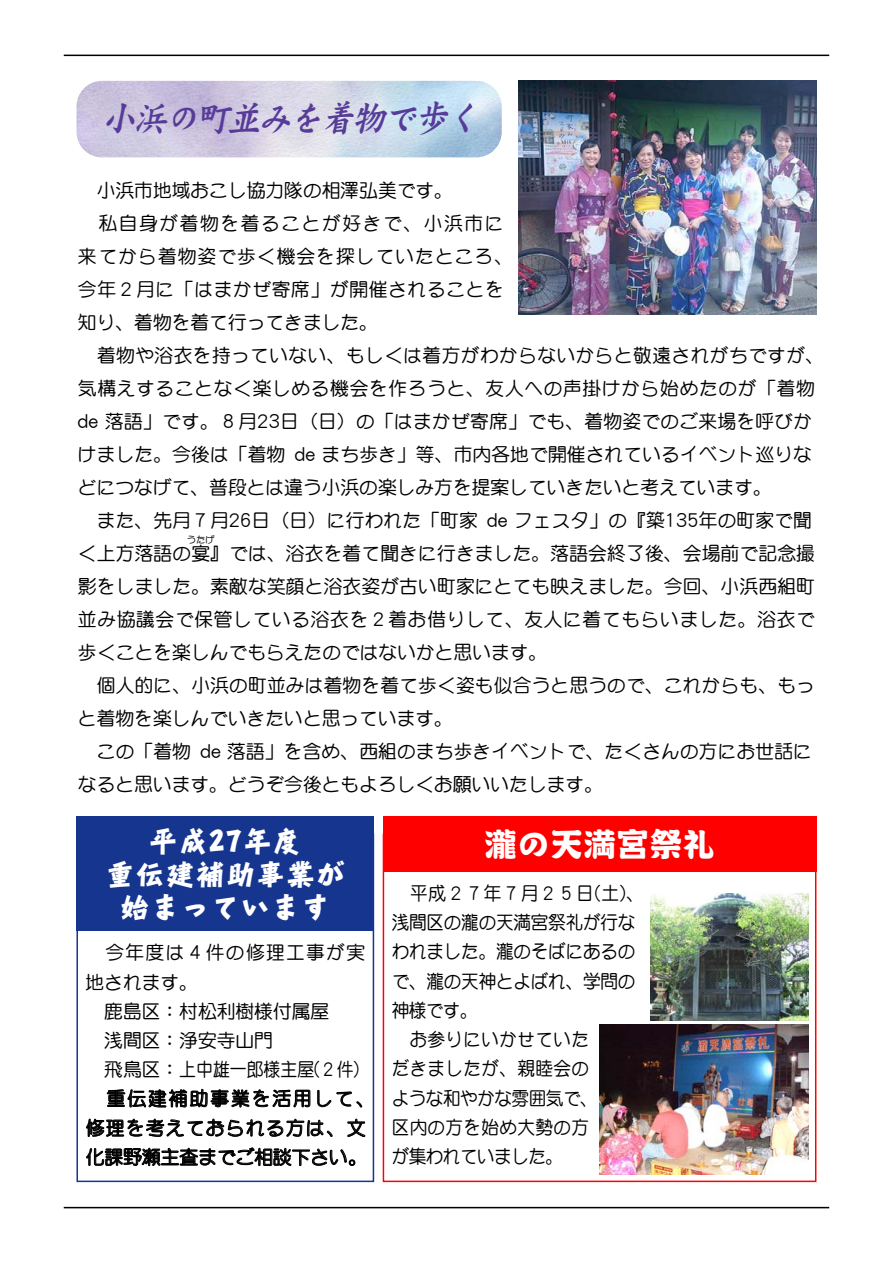
<style>
.page{position:relative;width:893px;height:1263px;background:#fff}
.page>*{position:absolute;margin:0;border:0;box-sizing:border-box;transform-origin:0 0}
.t1{font:italic 36.3px "DFP Kai Sho CID Bd 90 msp RKSJ H";color:#573b98;scale:.91 1}
.t2{font:33px "DFP En Kai CID W10 90 msp RKSJ H";color:#fff}
.t3{font:30px/33px "DFP Kaku Pop CID W9 90 msp RKSJ H";color:#fff;text-align:center}
.t4{font:18.75px/33px "DFP Maru Gothic CID Md 90 msp RKSJ H";letter-spacing:.005em;color:#000}
.t5{font:18.75px "DFP Maru Gothic CID Md 90 msp RKSJ H";letter-spacing:.035em;color:#000}
.t6{font:18.75px "DFP Maru Gothic CID Md 90 msp RKSJ H";letter-spacing:-.015em;color:#000;scale:.94 1}
.t7{font:18.75px "DFP Maru Gothic CID Md 90 msp RKSJ H";letter-spacing:.005em;color:#000;scale:.94 1}
.t8{font:18.75px "DFP Maru Gothic CID Md 90 msp RKSJ H";letter-spacing:.055em;color:#000}
.t9{font:18.75px "DFP Maru Gothic CID Md 90 msp RKSJ H";letter-spacing:-.03em;color:#000;scale:.94 1}
.t10{font:18.75px "DFP Maru Gothic CID Md 90 msp RKSJ H";letter-spacing:.085em;color:#000}
.t11{font:18.75px "DFP Maru Gothic CID Md 90 msp RKSJ H";letter-spacing:.065em;color:#000}
.t12{font:18.75px "DFP Maru Gothic CID Md 90 msp RKSJ H";letter-spacing:.045em;color:#000;scale:.94 1}
.t13{font:18.75px "DFP Maru Gothic CID Md 90 msp RKSJ H";letter-spacing:.07em;color:#000}
.t14{font:18.75px "DFP Maru Gothic CID Md 90 msp RKSJ H";letter-spacing:.105em;color:#000}
.t15{font:9.3px "DFP Maru Gothic CID Md 90 msp RKSJ H";color:#000}
</style>
<div class="page">
<img style="left:76px;top:81px;width:426px;height:76px;border-radius:26px">
<hr style="left:64px;top:55px;width:765px;height:1px;background:#000">
<hr style="left:64px;top:1207px;width:765px;height:1px;background:#000">
<img style="left:519px;top:81px;width:297px;height:233px">
<div style="left:76px;top:833px;width:298px;height:349px;border:2px solid #16358f"></div>
<div style="left:76px;top:816px;width:298px;height:115px;background:#16358f"></div>
<div style="left:383px;top:833px;width:433px;height:349px;border:2px solid #f00"></div>
<div style="left:383px;top:816px;width:433px;height:56px;background:#f00"></div>
<img style="left:650px;top:893px;width:158px;height:127px">
<img style="left:600px;top:1025px;width:208px;height:150px">
<h1 class="t1" style="left:103px;top:104px;width:422px">小浜の町並みを着物で歩く</h1>
<p class="t4" style="left:97px;top:176px;width:358px">小浜市地域おこし協力隊の相澤弘美です。</p>
<p class="t10" style="left:98px;top:216px;width:407px">私自身が着物を着ることが好きで、小浜市に</p>
<p class="t8" style="left:78px;top:249px;width:437px">来てから着物姿で歩く機会を探していたところ、</p>
<p class="t5" style="left:78px;top:282px;width:427px">今年２月に「はまかぜ寄席」が開催されることを</p>
<p class="t4" style="left:78px;top:308px;width:301px">知り、着物を着て行ってきました。</p>
<p class="t4" style="left:97px;top:341px;width:729px">着物や浴衣を持っていない、もしくは着方がわからないからと敬遠されがちですが、</p>
<p class="t5" style="left:78px;top:381px;width:738px">気構えすることなく楽しめる機会を作ろうと、友人への声掛けから始めたのが「着物</p>
<p class="t4" style="left:78px;top:407px;width:736px">de 落語」です。８月23日（日）の「はまかぜ寄席」でも、着物姿でのご来場を呼びか</p>
<p class="t4" style="left:78px;top:440px;width:735px">けました。今後は「着物 de まち歩き」等、市内各地で開催されているイベント巡りな</p>
<p class="t4" style="left:78px;top:473px;width:695px">どにつなげて、普段とは違う小浜の楽しみ方を提案していきたいと考えています。</p>
<p class="t4" style="left:97px;top:506px;width:716px">また、先月７月26日（日）に行われた「町家 de フェスタ」の『築135年の町家で聞</p>
<p class="t4" style="left:78px;top:539px;width:738px">く上方落語の宴』では、浴衣を着て聞きに行きました。落語会終了後、会場前で記念撮</p>
<p class="t15" style="left:187px;top:536px;width:30px">うたげ</p>
<p class="t4" style="left:78px;top:572px;width:738px;text-align:justify">影をしました。素敵な笑顔と浴衣姿が古い町家にとても映えました。今回、小浜西組町並み協議会で保管している浴衣を２着お借りして、友人に着てもらいました。浴衣で歩くことを楽しんでもらえたのではないかと思います。</p>
<p class="t4" style="left:78px;top:671px;width:738px;text-indent:19px">個人的に、小浜の町並みは着物を着て歩く姿も似合うと思うので、これからも、もっと着物を楽しんでいきたいと思っています。</p>
<p class="t4" style="left:78px;top:737px;width:735px;text-indent:19px">この「着物 de 落語」を含め、西組のまち歩きイベントで、たくさんの方にお世話になると思います。どうぞ今後ともよろしくお願いいたします。</p>
<h3 class="t3" style="left:105px;top:828px;width:241px">平成27年度<br>重伝建補助事業が始まっています</h3>
<p class="t13" style="left:106px;top:945px;width:261px">今年度は４件の修理工事が実</p>
<p class="t4" style="left:85px;top:968px;width:114px">地されます。</p>
<p class="t4" style="left:104px;top:997px;width:226px">鹿島区：村松利樹様付属屋</p>
<p class="t4" style="left:104px;top:1026px;width:170px">浅間区：浄安寺山門</p>
<p class="t4" style="left:104px;top:1055px;width:256px">飛鳥区：上中雄一郎様主屋(２件)</p>
<p class="t14" style="left:107px;top:1091px;width:270px">重伝建補助事業を活用して、</p>
<p class="t11" style="left:86px;top:1121px;width:281px">修理を考えておられる方は、文</p>
<p class="t4" style="left:86px;top:1143px;width:283px">化課野瀬主査までご相談下さい。</p>
<h2 class="t2" style="left:484px;top:831px;width:232px">瀧の天満宮祭礼</h2>
<p class="t12" style="left:410px;top:886px;width:250px">平成２７年７月２５日(土)、</p>
<p class="t6" style="left:392px;top:915px;width:261px">浅間区の瀧の天満宮祭礼が行な</p>
<p class="t6" style="left:392px;top:944px;width:261px">われました。瀧のそばにあるの</p>
<p class="t6" style="left:392px;top:973px;width:261px">で、瀧の天神とよばれ、学問の</p>
<p class="t7" style="left:392px;top:1003px;width:93px">神様です。</p>
<p class="t7" style="left:410px;top:1032px;width:192px">お参りにいかせていた</p>
<p class="t7" style="left:392px;top:1061px;width:212px">だきましたが、親睦会の</p>
<p class="t9" style="left:392px;top:1090px;width:221px">ような和やかな雰囲気で、</p>
<p class="t7" style="left:392px;top:1120px;width:212px">区内の方を始め大勢の方</p>
<p class="t9" style="left:392px;top:1149px;width:184px">が集われていました。</p>
</div>
